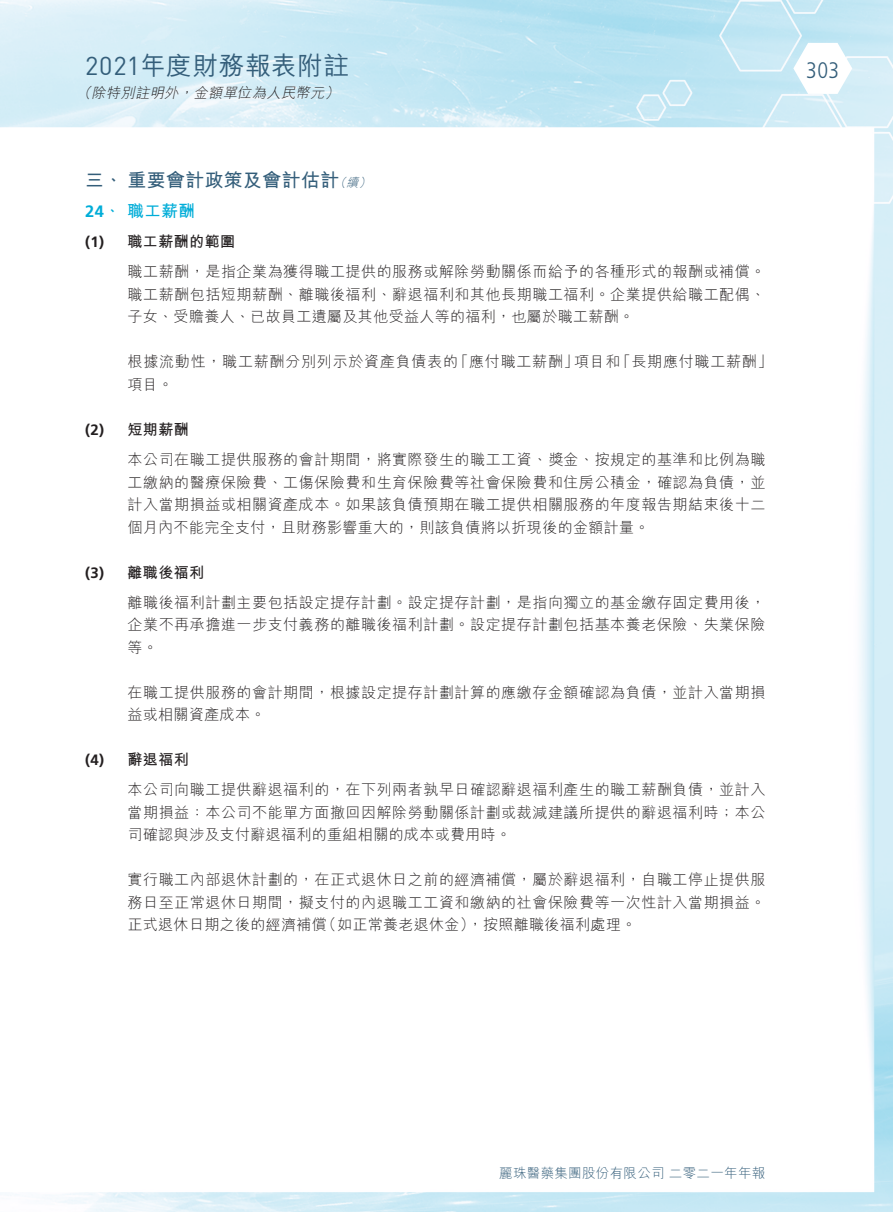
<style>
.page{position:relative;width:893px;height:1212px;background:#fff}
.page>*{position:absolute;margin:0;border:0;box-sizing:border-box;transform-origin:0 0}
.t1{font:500 25.5px "M Hei HK";letter-spacing:.02em;color:#345e7a}
.t2{font:300 condensed 22.5px "Frutiger LT Std";color:#345e7a}
.t3{font:700 18.75px "M Hei HK";letter-spacing:.03em;color:#345e7a}
.t4{font:700 16.5px "M Hei HK";color:#00add8}
.t5{font:300 15px/22.5px "M Hei HK";letter-spacing:.04em;color:#231f20}
.t6{font:italic 300 14.25px "M Hei HK";color:#231f20}
.t7{font:300 13.5px "M Hei HK";letter-spacing:.025em;color:#345e7a}
.s1{font-family:"DIN";font-weight:400}
.s2{font-weight:300;font-style:italic;font-size:12px}
.s3{font-family:"Frutiger LT Std"}
.s4{font-family:"Frutiger LT Std";font-weight:700}
.s5{font-weight:700}
</style>
<div class="page">
<img style="left:0;top:0;width:893px;height:1212px">
<svg style="left:793px;top:43px;width:59px;height:51px"></svg>
<h1 class="t1" style="left:85px;top:47px;width:266px"><span class="s1">2021</span>年度財務報表附註</h1>
<h2 class="t2" style="left:806px;top:58px;width:35px">303</h2>
<p class="t6" style="left:77px;top:85px;width:267px">（除特別註明外，金額單位為人民幣元）</p>
<p class="t3" style="left:85px;top:166px;width:290px">三、重要會計政策及會計估計<span class="s2">（續）</span></p>
<p class="t4" style="left:85px;top:199px;width:111px"><span class="s3">24</span>、職工薪酬</p>
<p class="t5" style="left:128px;top:226px;width:639px;line-height:30.2px;text-indent:-43px"><span class="s4">(1)</span> <span class="s5">職工薪酬的範圍<br></span>職工薪酬，是指企業為獲得職工提供的服務或解除勞動關係而給予的各種形式的報酬或補償。</p>
<p class="t5" style="left:128px;top:283px;width:639px">職工薪酬包括短期薪酬、離職後福利、辭退福利和其他長期職工福利。企業提供給職工配偶、子女、受贍養人、已故員工遺屬及其他受益人等的福利，也屬於職工薪酬。</p>
<p class="t5" style="left:128px;top:350px;width:647px">根據流動性，職工薪酬分別列示於資產負債表的「應付職工薪酬」項目和「長期應付職工薪酬」項目。</p>
<p class="t5" style="left:128px;top:414px;width:639px;line-height:30.2px;text-indent:-43px"><span class="s4">(2)</span> <span class="s5">短期薪酬<br></span>本公司在職工提供服務的會計期間，將實際發生的職工工資、獎金、按規定的基準和比例為職</p>
<p class="t5" style="left:128px;top:470px;width:639px;text-align:justify">工繳納的醫療保險費、工傷保險費和生育保險費等社會保險費和住房公積金，確認為負債，並計入當期損益或相關資產成本。如果該負債預期在職工提供相關服務的年度報告期結束後十二個月內不能完全支付，且財務影響重大的，則該負債將以折現後的金額計量。</p>
<p class="t5" style="left:128px;top:557px;width:639px;line-height:30.2px;text-indent:-43px"><span class="s4">(3)</span> <span class="s5">離職後福利<br></span>離職後福利計劃主要包括設定提存計劃。設定提存計劃，是指向獨立的基金繳存固定費用後，</p>
<p class="t5" style="left:128px;top:613px;width:639px">企業不再承擔進一步支付義務的離職後福利計劃。設定提存計劃包括基本養老保險、失業保險等。</p>
<p class="t5" style="left:128px;top:681px;width:639px">在職工提供服務的會計期間，根據設定提存計劃計算的應繳存金額確認為負債，並計入當期損益或相關資產成本。</p>
<p class="t5" style="left:128px;top:744px;width:639px;line-height:30.2px;text-indent:-43px"><span class="s4">(4)</span> <span class="s5">辭退福利<br></span>本公司向職工提供辭退福利的，在下列兩者孰早日確認辭退福利產生的職工薪酬負債，並計入</p>
<p class="t5" style="left:128px;top:801px;width:639px">當期損益：本公司不能單方面撤回因解除勞動關係計劃或裁減建議所提供的辭退福利時；本公司確認與涉及支付辭退福利的重組相關的成本或費用時。</p>
<p class="t5" style="left:128px;top:868px;width:639px;text-align:justify">實行職工內部退休計劃的，在正式退休日之前的經濟補償，屬於辭退福利，自職工停止提供服務日至正常退休日期間，擬支付的內退職工工資和繳納的社會保險費等一次性計入當期損益。正式退休日期之後的經濟補償（如正常養老退休金），按照離職後福利處理。</p>
<p class="t7" style="left:499px;top:1166px;width:268px">麗珠醫藥集團股份有限公司二零二一年年報</p>
</div>
